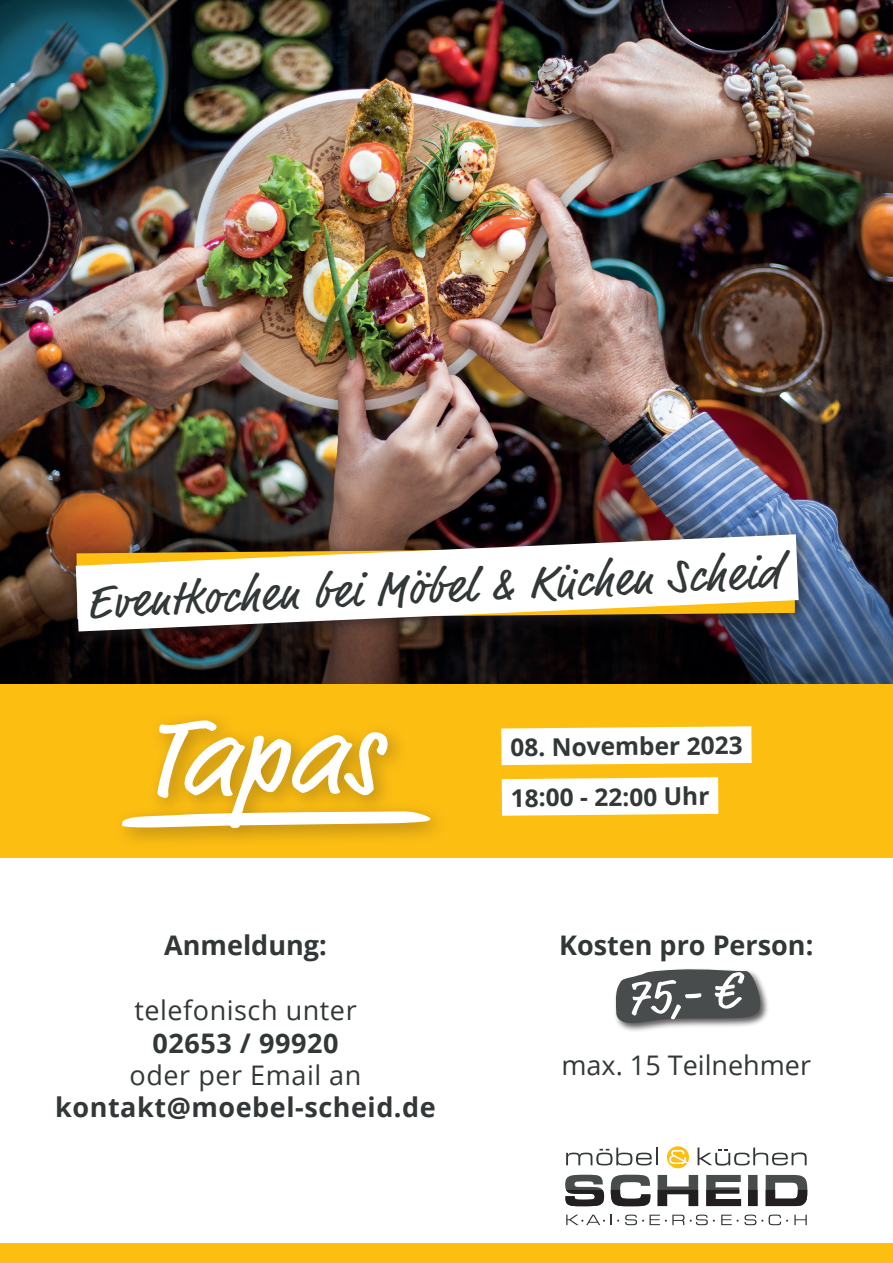
<style>
.page{position:relative;width:893px;height:1263px;background:#fff}
.page>*{position:absolute;margin:0;border:0;box-sizing:border-box;transform-origin:0 0}
.t1{font:118.35px "Market Pro";color:#fff}
.t2{font:51px "Market Pro";color:#fff}
.t3{font:47.1px "Market Pro";color:#323737}
.t4{font:700 27px "Open Sans";letter-spacing:.02em;color:#323737}
.t5{font:27px "Open Sans";letter-spacing:.02em;color:#323737}
.t6{font:700 27px "Open Sans";color:#323737}
.t7{font:27px "Open Sans";color:#323737}
.t8{font:700 24.45px "Open Sans";color:#323737}
</style>
<div class="page">
<img style="left:0;top:0;width:893px;height:511px">
<img style="left:0;top:511px;width:893px;height:173px">
<svg style="left:549px;top:1146px;width:275px;height:98px"></svg>
<div style="left:0;top:1244px;width:893px;height:19px;background:#fdbe12"></div>
<div style="left:0;top:684px;width:893px;height:173px;background:#fdbe12"></div>
<svg style="left:501px;top:726px;width:251px;height:39px;background:#fefaef"></svg>
<svg style="left:502px;top:777px;width:216px;height:39px;background:#fefaf0"></svg>
<div style="left:112px;top:710px;width:338px;height:139px;background:#231f20;opacity:.35"></div>
<svg style="left:122px;top:811px;width:308px;height:17px;background:#f4e3b3"></svg>
<div style="left:614px;top:967px;width:156px;height:66px;background:#231f20;opacity:.75"></div>
<svg style="left:615px;top:968px;width:145px;height:55px;background:#5e6060"></svg>
<div style="left:66px;top:524px;width:749px;height:124px;background:#231f20;opacity:.75"></div>
<svg style="left:76px;top:534px;width:723px;height:97px"></svg>
<h3 class="t3" style="left:85px;top:573px;width:696px;rotate:-3deg">Eventkochen bei Möbel &amp; Küchen Scheid</h3>
<h1 class="t1" style="left:143px;top:678px;width:237px;rotate:-1deg">Tapas</h1>
<p class="t6" style="left:164px;top:926px;width:164px">Anmeldung:</p>
<p class="t5" style="left:134px;top:992px;width:224px">telefonisch unter</p>
<p class="t4" style="left:153px;top:1024px;width:187px">02653 / 99920</p>
<p class="t5" style="left:130px;top:1057px;width:233px">oder per Email an</p>
<p class="t4" style="left:55px;top:1088px;width:382px">kontakt@moebel-scheid.de</p>
<p class="t8" style="left:510px;top:731px;width:234px;rotate:-1deg">08. November 2023</p>
<p class="t8" style="left:510px;top:781px;width:200px;rotate:-1deg">18:00 - 22:00 Uhr</p>
<p class="t6" style="left:559px;top:926px;width:256px">Kosten pro Person:</p>
<h2 class="t2" style="left:624px;top:964px;width:115px;rotate:-4deg">75,- €</h2>
<p class="t7" style="left:561px;top:1047px;width:251px">max. 15 Teilnehmer</p>
</div>
